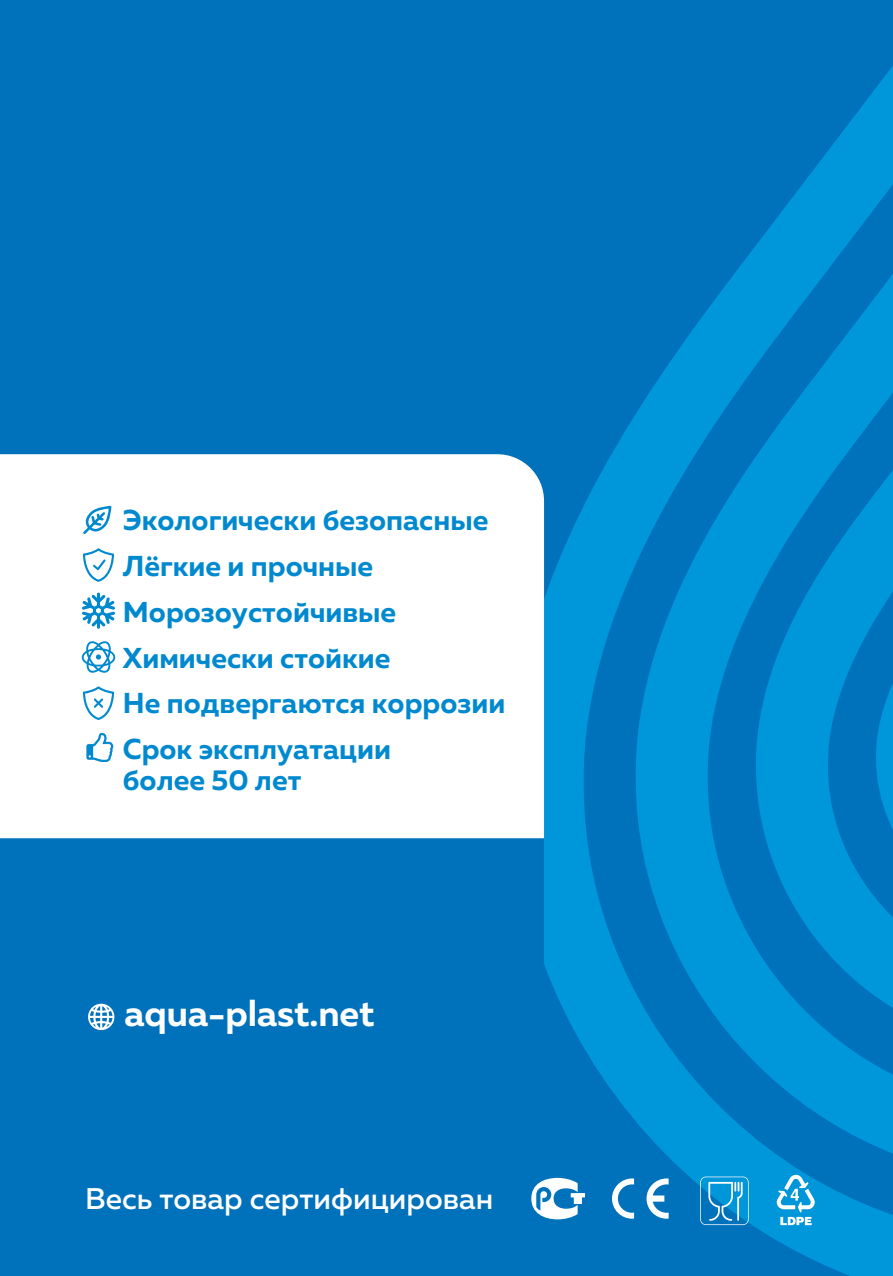
<style>
.page{position:relative;width:893px;height:1276px;background:#0072bc}
.page>*{position:absolute;margin:0;border:0;box-sizing:border-box;transform-origin:0 0}
.t1{font:700 36px "Muller";color:#fff}
.t2{font:500 29.7px "Muller";color:#fff}
.t3{font:700 28.8px/45.9px "Muller";color:#0089cf}
</style>
<div class="page">
<svg style="left:544px;top:66px;width:349px;height:1210px"></svg>
<div style="left:0;top:454px;width:544px;height:384px;background:#fff"></div>
<svg style="left:83px;top:686px;width:31px;height:34px"></svg>
<svg style="left:86px;top:733px;width:27px;height:29px"></svg>
<svg style="left:83px;top:548px;width:31px;height:34px"></svg>
<svg style="left:82px;top:641px;width:33px;height:32px"></svg>
<svg style="left:83px;top:506px;width:28px;height:28px"></svg>
<svg style="left:82px;top:592px;width:33px;height:37px"></svg>
<svg style="left:88px;top:1003px;width:26px;height:27px"></svg>
<svg style="left:531px;top:1178px;width:54px;height:41px"></svg>
<svg style="left:777px;top:1175px;width:38px;height:50px"></svg>
<svg style="left:612px;top:1178px;width:22px;height:40px"></svg>
<svg style="left:646px;top:1178px;width:23px;height:40px"></svg>
<svg style="left:700px;top:1176px;width:49px;height:49px"></svg>
<p class="t3" style="left:123px;top:497px;width:384px">Экологически безопасные<br>Лёгкие и прочные<br>Морозоустойчивые<br>Химически стойкие<br>Не подвергаются коррозии<br>Срок эксплуатации</p>
<p class="t3" style="left:123px;top:757px;width:180px">более 50 лет</p>
<p class="t1" style="left:124px;top:991px;width:251px">aqua-plast.net</p>
<p class="t2" style="left:85px;top:1180px;width:410px">Весь товар сертифицирован</p>
</div>
